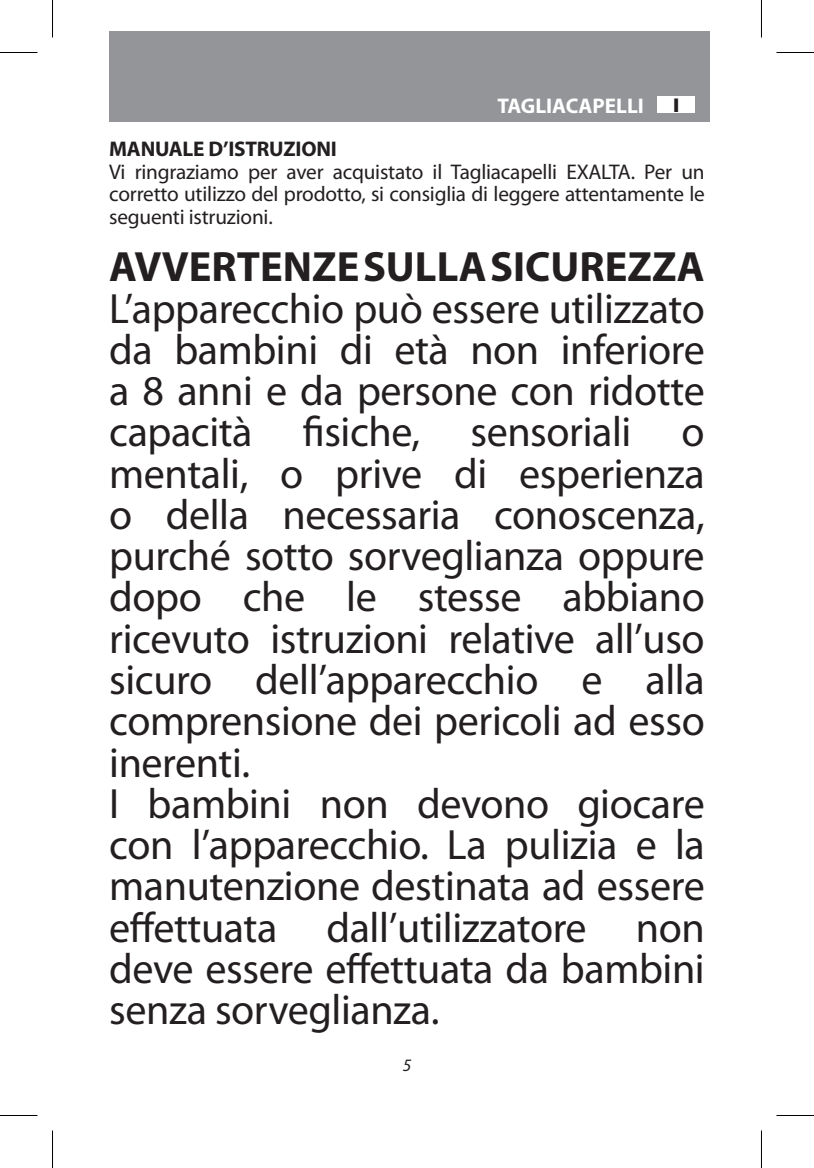
<style>
.page{position:relative;width:814px;height:1168px;background:#fff}
.page>*{position:absolute;margin:0;border:0;box-sizing:border-box;transform-origin:0 0}
.t1{font:42.5px/41.2px "Myriad Pro";letter-spacing:-.01em;color:#231f20}
.t2{font:700 42.5px "Myriad Pro";color:#231f20}
.t3{font:21.25px/22.5px "Myriad Pro";letter-spacing:-.01em;color:#231f20;text-align:justify}
.t4{font:700 21.25px "Myriad Pro";letter-spacing:-.01em;color:#231f20}
.t5{font:700 21.25px "Myriad Pro";color:#fff}
.t6{font:900 20px "Myriad Pro";color:#231f20}
.t7{font:italic 17.5px "Myriad Pro";color:#231f20}
</style>
<div class="page">
<div style="left:109px;top:31px;width:601px;height:91px;background:#939598"></div>
<div style="left:657px;top:97px;width:38px;height:16px;background:#fff"></div>
<hr style="left:0;top:52px;width:38px;height:1px;background:#000">
<hr style="left:776px;top:52px;width:38px;height:1px;background:#000">
<hr style="left:0;top:1115px;width:38px;height:1px;background:#000">
<hr style="left:776px;top:1115px;width:38px;height:1px;background:#000">
<hr style="left:52px;top:0;width:1px;height:38px;background:#000">
<hr style="left:52px;top:1130px;width:1px;height:38px;background:#000">
<hr style="left:761px;top:0;width:1px;height:38px;background:#000">
<hr style="left:761px;top:1130px;width:1px;height:38px;background:#000">
<p class="t5" style="left:497px;top:92px;width:148px">TAGLIACAPELLI</p>
<p class="t6" style="left:673px;top:91px;width:8px">I</p>
<p class="t4" style="left:109px;top:135px;width:229px">MANUALE D’ISTRUZIONI</p>
<p class="t3" style="left:109px;top:160px;width:597px">Vi ringraziamo per aver acquistato il Tagliacapelli EXALTA. Per un corretto utilizzo del prodotto, si consiglia di leggere attentamente le seguenti istruzioni.</p>
<p class="t2" style="left:109px;top:239px;width:597px">AVVERTENZE SULLA SICUREZZA</p>
<p class="t1" style="left:109px;top:287px;width:597px">L’apparecchio può essere utilizzato da bambini di età non inferiore a 8 anni e da persone con ridotte capacità fisiche, sensoriali o mentali, o prive di esperienza o della necessaria conoscenza, purché sotto sorveglianza oppure dopo che le stesse abbiano ricevuto istruzioni relative all’uso sicuro dell’apparecchio e alla comprensione dei pericoli ad esso inerenti.<br>I bambini non devono giocare con l’apparecchio. La pulizia e la manutenzione destinata ad essere effettuata dall’utilizzatore non deve essere effettuata da bambini senza sorveglianza.</p>
<p class="t7" style="left:403px;top:1054px;width:10px">5</p>
</div>
